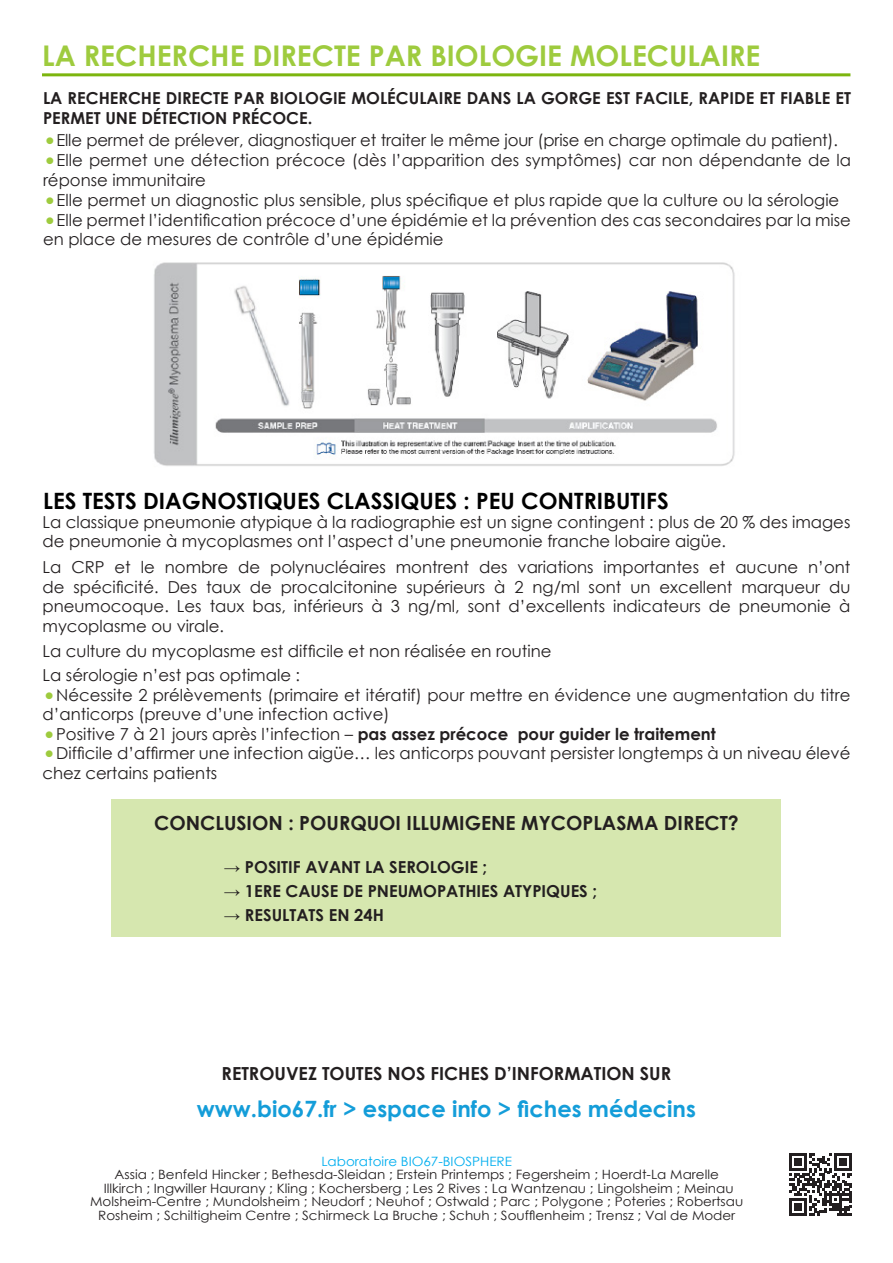
<style>
.page{position:relative;width:893px;height:1263px;background:#fff}
.page>*{position:absolute;margin:0;border:0;box-sizing:border-box;transform-origin:0 0}
.t1{font:700 28.5px "Century Gothic";color:#9ecb3e}
.t2{font:700 22.5px "Century Gothic";color:#000}
.t3{font:700 22.5px "Century Gothic";color:#149dd9}
.t4{font:700 19.5px "Century Gothic";color:#231f20}
.t5{font:700 18px "Century Gothic";color:#231f20}
.t6{font:16.5px/19.5px "Century Gothic";color:#231f20}
.t7{font:700 16.5px/19.8px "Century Gothic";color:#231f20}
.t8{font:12.9px "Century Gothic";color:#231f20;scale:1.05 1}
.t9{font:12.9px "Century Gothic";color:#00aeef;scale:1.05 1}
.s1{font-size:22.5px;color:#9ecb3e}
.s2{font-weight:400;font-size:22.5px;color:#9ecb3e}
.s3{font-weight:400}
</style>
<div class="page">
<svg style="left:790px;top:1153px;width:62px;height:62px"></svg>
<hr style="left:42px;top:73px;width:808px;height:3px;background:#7cb50e">
<div style="left:112px;top:799px;width:669px;height:138px;background:#d6e7af"></div>
<img style="left:154px;top:262px;width:581px;height:204px">
<p class="t1" style="left:42px;top:34px;width:720px">LA RECHERCHE DIRECTE PAR BIOLOGIE MOLECULAIRE</p>
<p class="t7" style="left:43px;top:88px;width:809px">LA RECHERCHE DIRECTE PAR BIOLOGIE MOLÉCULAIRE DANS LA GORGE EST FACILE, RAPIDE ET FIABLE ET<br>PERMET UNE DÉTECTION PRÉCOCE.</p>
<p class="t6" style="left:43px;top:130px;width:797px"><span class="s1">•</span>Elle permet de prélever, diagnostiquer et traiter le même jour (prise en charge optimale du patient).</p>
<p class="t6" style="left:43px;top:150px;width:809px"><span class="s1">•</span>Elle permet une détection précoce (dès l’apparition des symptômes) car non dépendante de la réponse immunitaire</p>
<p class="t6" style="left:43px;top:190px;width:798px"><span class="s1">•</span>Elle permet un diagnostic plus sensible, plus spécifique et plus rapide que la culture ou la sérologie</p>
<p class="t6" style="left:43px;top:210px;width:809px"><span class="s1">•</span>Elle permet l’identification précoce d’une épidémie et la prévention des cas secondaires par la mise en place de mesures de contrôle d’une épidémie</p>
<p class="t2" style="left:43px;top:484px;width:627px">LES TESTS DIAGNOSTIQUES CLASSIQUES : PEU CONTRIBUTIFS</p>
<p class="t6" style="left:43px;top:512px;width:809px">La classique pneumonie atypique à la radiographie est un signe contingent : plus de 20 % des images de pneumonie à mycoplasmes ont l’aspect d’une pneumonie franche lobaire aigüe.</p>
<p class="t6" style="left:43px;top:557px;width:809px;text-align:justify">La CRP et le nombre de polynucléaires montrent des variations importantes et aucune n’ont de spécificité. Des taux de procalcitonine supérieurs à 2 ng/ml sont un excellent marqueur du pneumocoque. Les taux bas, inférieurs à 3 ng/ml, sont d’excellents indicateurs de pneumonie à mycoplasme ou virale.</p>
<p class="t6" style="left:43px;top:641px;width:510px">La culture du mycoplasme est difficile et non réalisée en routine</p>
<p class="t6" style="left:43px;top:665px;width:259px">La sérologie n’est pas optimale :</p>
<p class="t6" style="left:43px;top:684px;width:809px"><span class="s1">•</span>Nécessite 2 prélèvements (primaire et itératif) pour mettre en évidence une augmentation du titre d’anticorps (preuve d’une infection active)</p>
<p class="t7" style="left:43px;top:723px;width:675px"><span class="s2">•</span><span class="s3">Positive 7 à 21 jours après l’infection –</span> pas assez précoce pour guider le traitement</p>
<p class="t6" style="left:43px;top:743px;width:809px"><span class="s1">•</span>Difficile d’affirmer une infection aigüe… les anticorps pouvant persister longtemps à un niveau élevé chez certains patients</p>
<p class="t4" style="left:154px;top:808px;width:586px">CONCLUSION : POURQUOI ILLUMIGENE MYCOPLASMA DIRECT?</p>
<p class="t7" style="left:224px;top:857px;width:265px"><span class="s3">→</span> POSITIF AVANT LA SEROLOGIE ;</p>
<p class="t7" style="left:224px;top:881px;width:375px"><span class="s3">→</span> 1ERE CAUSE DE PNEUMOPATHIES ATYPIQUES ;</p>
<p class="t7" style="left:224px;top:905px;width:161px"><span class="s3">→</span> RESULTATS EN 24H</p>
<p class="t5" style="left:222px;top:1059px;width:451px">RETROUVEZ TOUTES NOS FICHES D’INFORMATION SUR</p>
<p class="t3" style="left:197px;top:1092px;width:501px">www.bio67.fr &gt; espace info &gt; fiches médecins</p>
<p class="t9" style="left:321px;top:1152px;width:183px">Laboratoire BIO67-BIOSPHERE</p>
<p class="t8" style="left:115px;top:1165px;width:577px">Assia ; Benfeld Hincker ; Bethesda-Sleidan ; Erstein Printemps ; Fegersheim ; Hoerdt-La Marelle</p>
<p class="t8" style="left:104px;top:1179px;width:601px">Illkirch ; Ingwiller Haurany ; Kling ; Kochersberg ; Les 2 Rives : La Wantzenau ; Lingolsheim ; Meinau</p>
<p class="t8" style="left:90px;top:1192px;width:623px">Molsheim-Centre ; Mundolsheim ; Neudorf ; Neuhof ; Ostwald ; Parc ; Polygone ; Poteries ; Robertsau</p>
<p class="t8" style="left:98px;top:1206px;width:608px">Rosheim ; Schiltigheim Centre ; Schirmeck La Bruche ; Schuh ; Soufflenheim ; Trensz ; Val de Moder</p>
</div>
